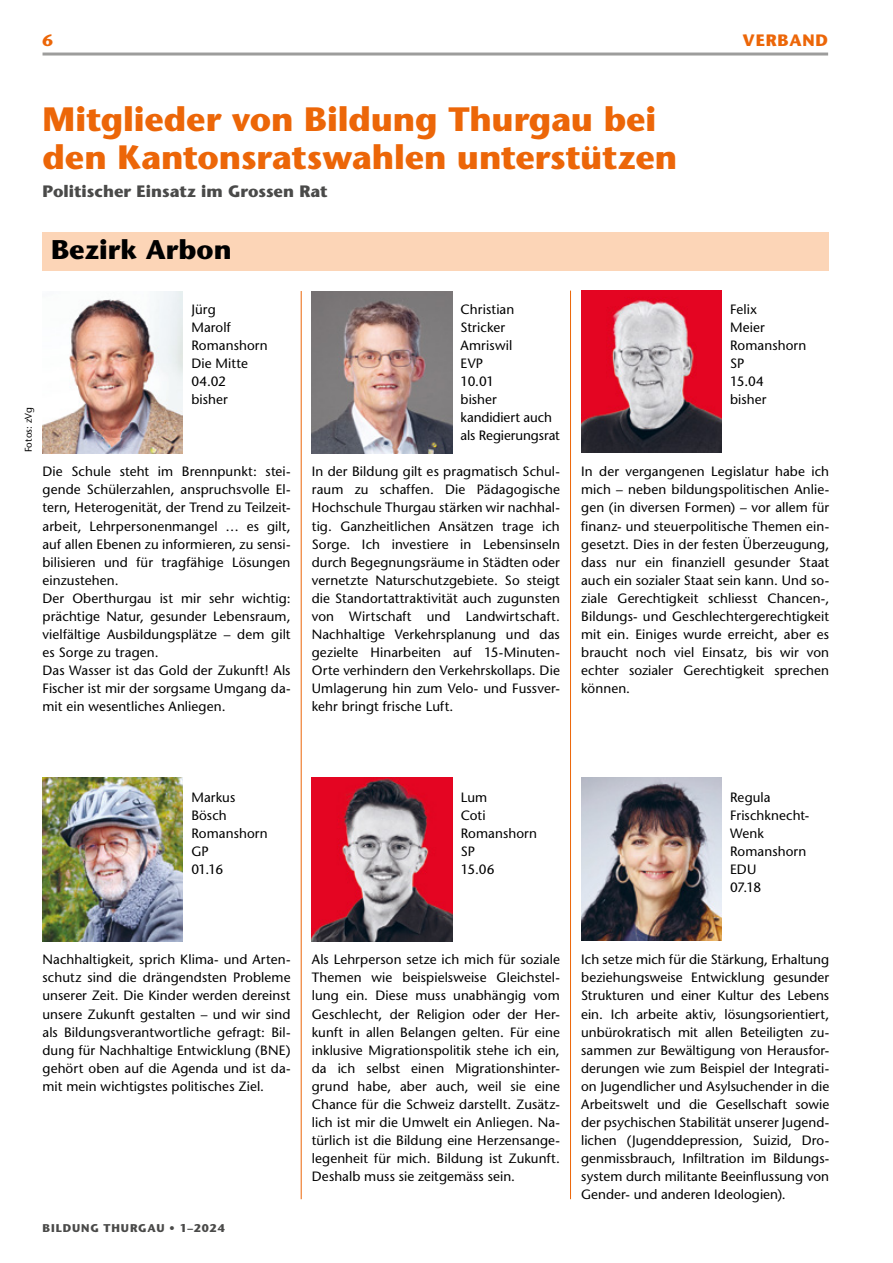
<style>
.page{position:relative;width:893px;height:1263px;background:#fff}
.page>*{position:absolute;margin:0;border:0;box-sizing:border-box;transform-origin:0 0}
.t1{font:700 33.75px/37.5px "Stone Sans Std";letter-spacing:-.005em;color:#ec6608}
.t2{font:700 27px "Stone Sans Std";color:#000}
.t3{font:700 16.5px "Stone Sans Std";color:#4a4a49}
.t4{font:700 16.5px "Stone Sans Std";letter-spacing:.05em;color:#ec6608}
.t5{font:500 13.5px/18.1px "Stone Sans Std";letter-spacing:.005em;color:#000}
.t6{font:700 11.25px "Stone Sans Std";letter-spacing:.075em;color:#4a4a49}
.t7{font:500 9.75px "Stone Sans Std";letter-spacing:.01em;color:#000}
</style>
<div class="page">
<hr style="left:43px;top:53px;width:785px;height:3px;background:#9d9d9c">
<div style="left:43px;top:232px;width:786px;height:38px;background:#fcd5b7"></div>
<img style="left:312px;top:291px;width:140px;height:162px">
<img style="left:581px;top:291px;width:140px;height:161px">
<img style="left:43px;top:291px;width:140px;height:162px">
<img style="left:43px;top:778px;width:140px;height:163px">
<img style="left:581px;top:777px;width:140px;height:164px">
<img style="left:312px;top:778px;width:140px;height:163px">
<hr style="left:301px;top:291px;width:1px;height:908px;background:#ec6608">
<hr style="left:570px;top:291px;width:1px;height:908px;background:#ec6608">
<p class="t4" style="left:43px;top:31px;width:12px">6</p>
<p class="t4" style="left:743px;top:31px;width:87px">VERBAND</p>
<h1 class="t1" style="left:43px;top:101px;width:636px">Mitglieder von Bildung Thurgau bei den Kantonsratswahlen unterstützen</h1>
<p class="t3" style="left:43px;top:181px;width:287px">Politischer Einsatz im Grossen Rat</p>
<h2 class="t2" style="left:51px;top:234px;width:182px">Bezirk Arbon</h2>
<p class="t7" style="left:23px;top:452px;width:47px;rotate:-90deg">Fotos: zVg</p>
<p class="t5" style="left:191px;top:300px;width:78px">Jürg<br>Marolf<br>Romanshorn<br>Die Mitte<br>04.02<br>bisher</p>
<p class="t5" style="left:43px;top:462px;width:250px">Die Schule steht im Brennpunkt: stei&shy;gende Schülerzahlen, anspruchsvolle El&shy;tern, Heterogenität, der Trend zu Teilzeit&shy;arbeit, Lehrpersonenmangel … es gilt, auf allen Ebenen zu informieren, zu sensi&shy;bilisieren und für tragfähige Lösungen einzustehen.<br>Der Oberthurgau ist mir sehr wichtig: prächtige Natur, gesunder Lebensraum, vielfältige Ausbildungsplätze – dem gilt es Sorge zu tragen.<br>Das Wasser ist das Gold der Zukunft! Als Fischer ist mir der sorgsame Umgang da&shy;mit ein wesentliches Anliegen.</p>
<p class="t5" style="left:461px;top:300px;width:101px">Christian<br>Stricker<br>Amriswil<br>EVP<br>10.01<br>bisher<br>kandidiert auch als Regierungsrat</p>
<p class="t5" style="left:312px;top:463px;width:250px;text-align:justify">In der Bildung gilt es pragmatisch Schul&shy;raum zu schaffen. Die Pädagogische Hochschule Thurgau stärken wir nachhal&shy;tig. Ganzheitlichen Ansätzen trage ich Sorge. Ich investiere in Lebensinseln durch Begegnungsräume in Städten oder vernetzte Naturschutzgebiete. So steigt die Standortattraktivität auch zugunsten von Wirtschaft und Landwirtschaft.<br>Nachhaltige Verkehrsplanung und das gezielte Hinarbeiten auf 15-Minuten-Orte verhindern den Verkehrskollaps. Die Umlagerung hin zum Velo- und Fussver&shy;kehr bringt frische Luft.</p>
<p class="t5" style="left:730px;top:300px;width:78px">Felix<br>Meier<br>Romanshorn<br>SP<br>15.04<br>bisher</p>
<p class="t5" style="left:581px;top:462px;width:250px;text-align:justify">In der vergangenen Legislatur habe ich mich – neben bildungspolitischen Anlie&shy;gen (in diversen Formen) – vor allem für finanz- und steuerpolitische Themen ein&shy;gesetzt. Dies in der festen Überzeugung, dass nur ein finanziell gesunder Staat auch ein sozialer Staat sein kann. Und so&shy;ziale Gerechtigkeit schliesst Chancen-, Bildungs- und Geschlechtergerechtigkeit mit ein. Einiges wurde erreicht, aber es braucht noch viel Einsatz, bis wir von echter sozialer Gerechtigkeit sprechen können.</p>
<p class="t5" style="left:191px;top:788px;width:78px">Markus<br>Bösch<br>Romanshorn<br>GP<br>01.16</p>
<p class="t5" style="left:461px;top:788px;width:78px">Lum<br>Coti<br>Romanshorn<br>SP<br>15.06</p>
<p class="t5" style="left:730px;top:788px;width:81px">Regula<br>Frischknecht-<br>Wenk<br>Romanshorn<br>EDU<br>07.18</p>
<p class="t5" style="left:43px;top:950px;width:250px;text-align:justify">Nachhaltigkeit, sprich Klima- und Arten&shy;schutz sind die drängendsten Probleme unserer Zeit. Die Kinder werden dereinst unsere Zukunft gestalten – und wir sind als Bildungsverantwortliche gefragt: Bil&shy;dung für Nachhaltige Entwicklung (BNE) gehört oben auf die Agenda und ist da&shy;mit mein wichtigstes politisches Ziel.</p>
<p class="t6" style="left:43px;top:1221px;width:184px">BILDUNG THURGAU • 1–2024</p>
<p class="t5" style="left:312px;top:950px;width:250px;text-align:justify">Als Lehrperson setze ich mich für soziale Themen wie beispielsweise Gleichstel&shy;lung ein. Diese muss unabhängig vom Geschlecht, der Religion oder der Her&shy;kunft in allen Belangen gelten. Für eine inklusive Migrationspolitik stehe ich ein, da ich selbst einen Migrationshinter&shy;grund habe, aber auch, weil sie eine Chance für die Schweiz darstellt. Zusätz&shy;lich ist mir die Umwelt ein Anliegen. Na&shy;türlich ist die Bildung eine Herzensange&shy;legenheit für mich. Bildung ist Zukunft.<br>Deshalb muss sie zeitgemäss sein.</p>
<p class="t5" style="left:581px;top:950px;width:250px;text-align:justify">Ich setze mich für die Stärkung, Erhaltung beziehungsweise Entwicklung gesunder Strukturen und einer Kultur des Lebens ein. Ich arbeite aktiv, lösungsorientiert, unbürokratisch mit allen Beteiligten zu&shy;sammen zur Bewältigung von Herausfor&shy;derungen wie zum Beispiel der Integrati&shy;on Jugendlicher und Asylsuchender in die Arbeitswelt und die Gesellschaft sowie der psychischen Stabilität unserer Jugend&shy;lichen (Jugenddepression, Suizid, Dro&shy;genmissbrauch, Infiltration im Bildungs&shy;system durch militante Beeinflussung von Gender- und anderen Ideologien).</p>
</div>
